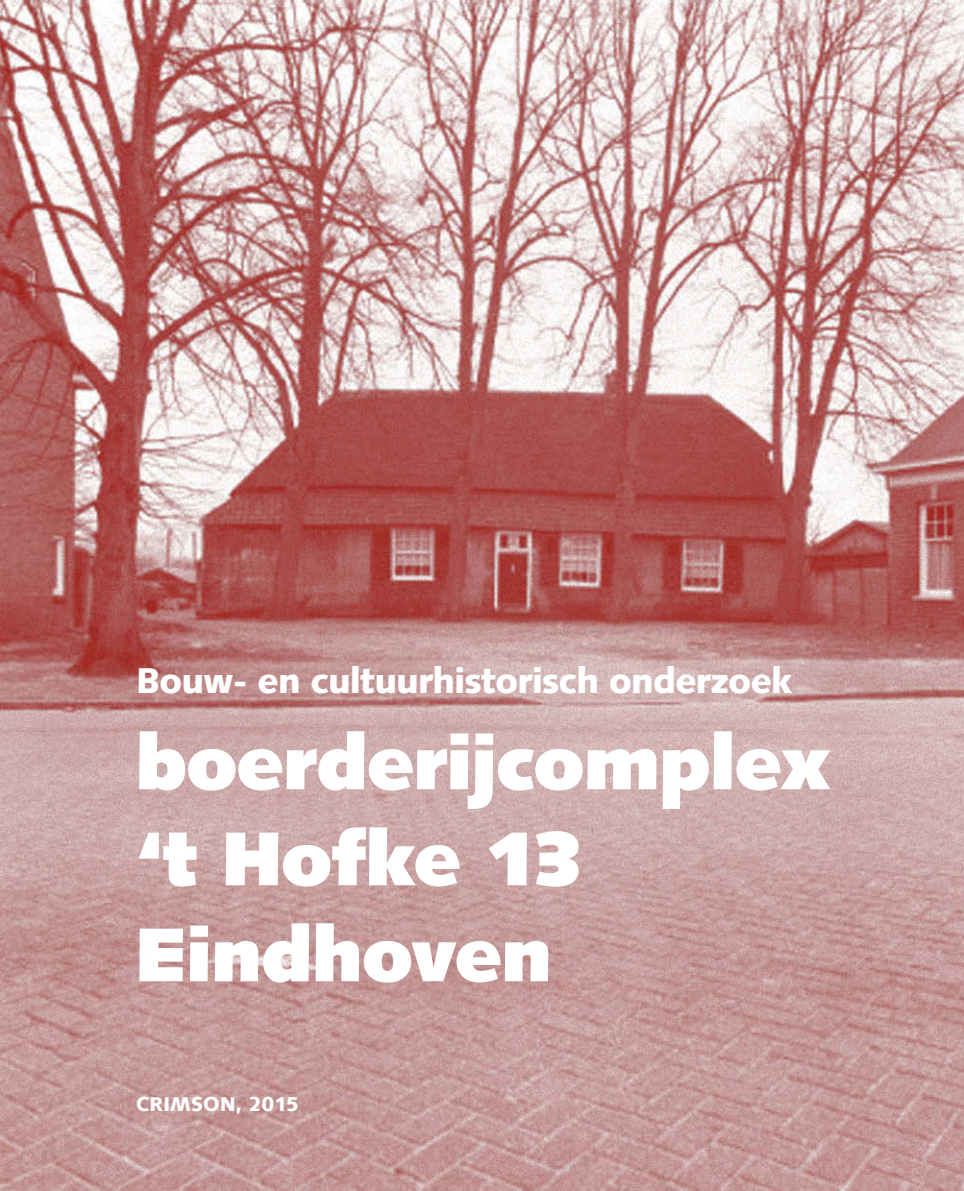
<style>
.page{position:relative;width:964px;height:1191px;background:#fff}
.page>*{position:absolute;margin:0;border:0;box-sizing:border-box;transform-origin:0 0}
.t1{font:900 76px/96px "Syntax Com";letter-spacing:-.005em;color:#fff}
.t2{font:900 36px "Syntax Com";letter-spacing:-.025em;color:#fff}
.t3{font:900 20px "Syntax Com";color:#fff}
</style>
<div class="page">
<img style="left:0;top:0;width:964px;height:1191px">
<p class="t2" style="left:136px;top:659px;width:658px">Bouw- en cultuurhistorisch onderzoek</p>
<p class="t1" style="left:136px;top:714px;width:696px">boerderijcomplex ‘t Hofke 13<br>Eindhoven</p>
<p class="t3" style="left:136px;top:1092px;width:165px">CRIMSON, 2015</p>
</div>
